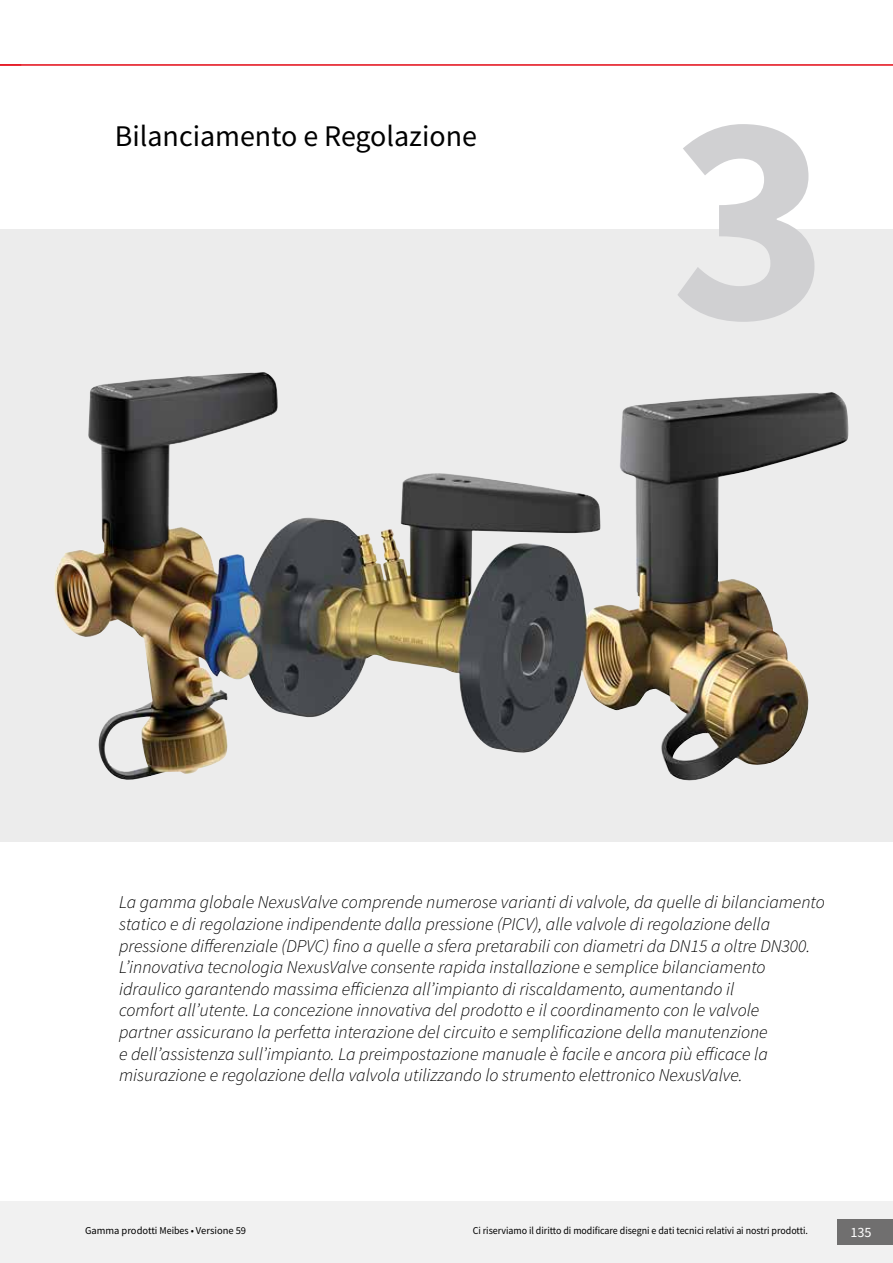
<style>
.page{position:relative;width:893px;height:1263px;background:#fff}
.page>*{position:absolute;margin:0;border:0;box-sizing:border-box;transform-origin:0 0}
.t1{font:700 300px "Source Sans Pro";color:#d0d0d2}
.t2{font:30px "Source Sans Pro";color:#000}
.t3{font:italic 300 18px/21.6px "Source Sans Pro";color:#000}
.t4{font:14.25px "Source Sans Pro";color:#fff}
.t5{font:10.5px "Source Sans Pro";letter-spacing:-.005em;color:#000;scale:.95 1}
.t6{font:10.5px "Source Sans Pro";letter-spacing:-.005em;color:#000}
</style>
<div class="page">
<div style="left:0;top:1201px;width:893px;height:62px;background:#f1f1f1"></div>
<div style="left:838px;top:1219px;width:55px;height:26px;background:#706f6f"></div>
<div style="left:0;top:230px;width:893px;height:612px;background:#ececec"></div>
<hr style="left:0;top:65px;width:893px;height:1px;background:#e30914">
<svg style="left:0;top:65px;width:21px;height:1px"></svg>
<img style="left:54px;top:374px;width:795px;height:407px">
<h2 class="t2" style="left:115px;top:117px;width:364px">Bilanciamento e Regolazione</h2>
<h1 class="t1" style="left:671px;top:15px;width:160px">3</h1>
<p class="t3" style="left:119px;top:891px;width:707px">La gamma globale NexusValve comprende numerose varianti di valvole, da quelle di bilanciamento statico e di regolazione indipendente dalla pressione (PICV), alle valvole di regolazione della pressione differenziale (DPVC) fino a quelle a sfera pretarabili con diametri da DN15 a oltre DN300.<br>L’innovativa tecnologia NexusValve consente rapida installazione e semplice bilanciamento idraulico garantendo massima efficienza all’impianto di riscaldamento, aumentando il<br>comfort all’utente. La concezione innovativa del prodotto e il coordinamento con le valvole<br>partner assicurano la perfetta interazione del circuito e semplificazione della manutenzione<br>e dell’assistenza sull’impianto. La preimpostazione manuale è facile e ancora più efficace la misurazione e regolazione della valvola utilizzando lo strumento elettronico NexusValve.</p>
<p class="t6" style="left:85px;top:1224px;width:163px">Gamma prodotti Meibes • Versione 59</p>
<p class="t5" style="left:473px;top:1224px;width:354px">Ci riserviamo il diritto di modificare disegni e dati tecnici relativi ai nostri prodotti.</p>
<p class="t4" style="left:850px;top:1223px;width:23px">135</p>
</div>
